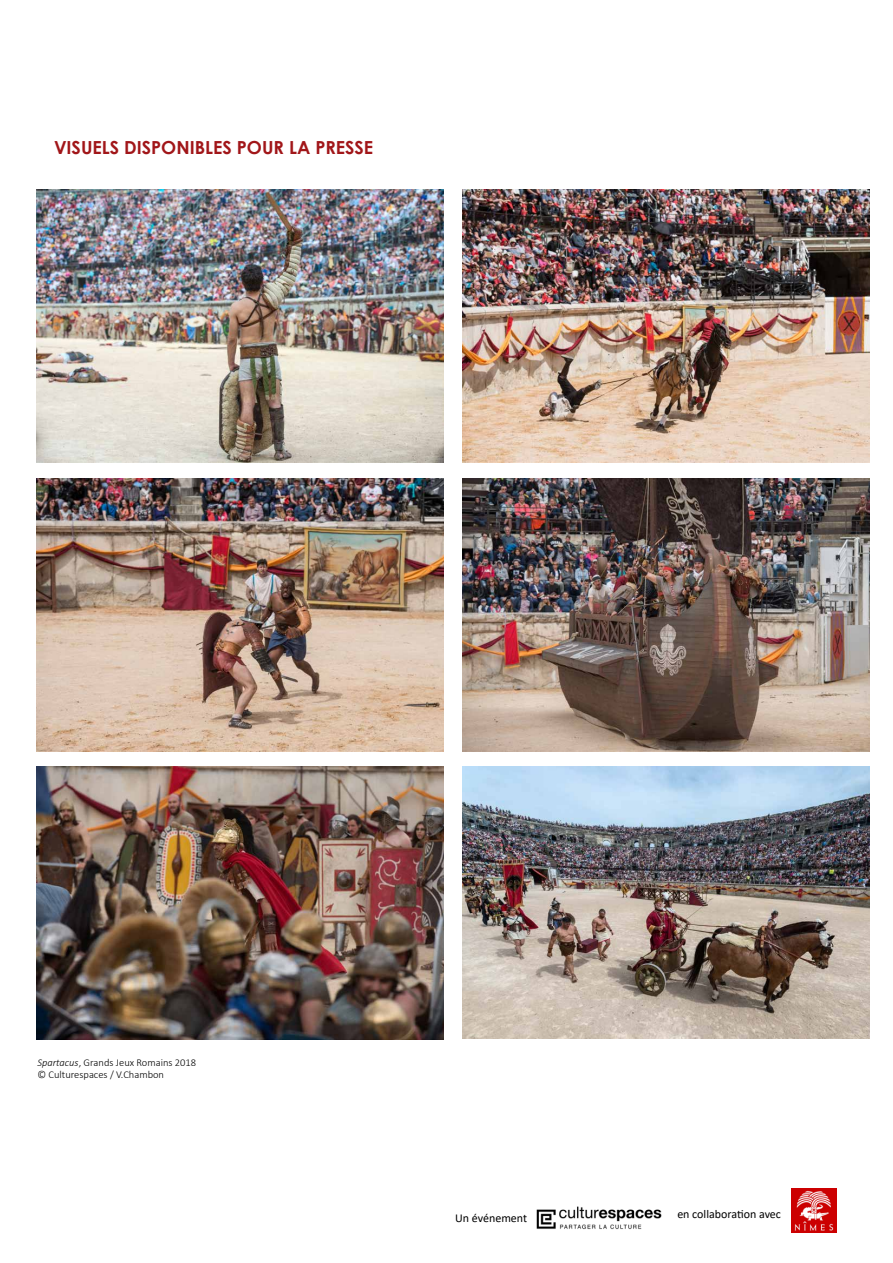
<style>
.page{position:relative;width:893px;height:1263px;background:#fff}
.page>*{position:absolute;margin:0;border:0;box-sizing:border-box;transform-origin:0 0}
.t1{font:700 18px "Century Gothic";color:#a11619}
.t2{font:12px "Calibri";color:#000}
.t3{font:300 10.5px/12.6px "Calibri";color:#000}
.s1{font-style:italic}
</style>
<div class="page">
<img style="left:37px;top:189px;width:407px;height:273px">
<img style="left:37px;top:478px;width:407px;height:273px">
<img style="left:37px;top:766px;width:407px;height:274px">
<img style="left:463px;top:189px;width:407px;height:273px">
<img style="left:463px;top:478px;width:407px;height:273px">
<img style="left:463px;top:766px;width:407px;height:273px">
<img style="left:536px;top:1206px;width:126px;height:24px">
<img style="left:791px;top:1188px;width:45px;height:45px">
<h1 class="t1" style="left:54px;top:134px;width:321px">VISUELS DISPONIBLES POUR LA PRESSE</h1>
<p class="t3" style="left:37px;top:1056px;width:160px"><span class="s1">Spartacus</span>, Grands Jeux Romains 2018 © Culturespaces / V.Chambon</p>
<p class="t2" style="left:455px;top:1210px;width:73px">Un événement</p>
<p class="t2" style="left:677px;top:1205px;width:105px">en collaboration avec</p>
</div>
